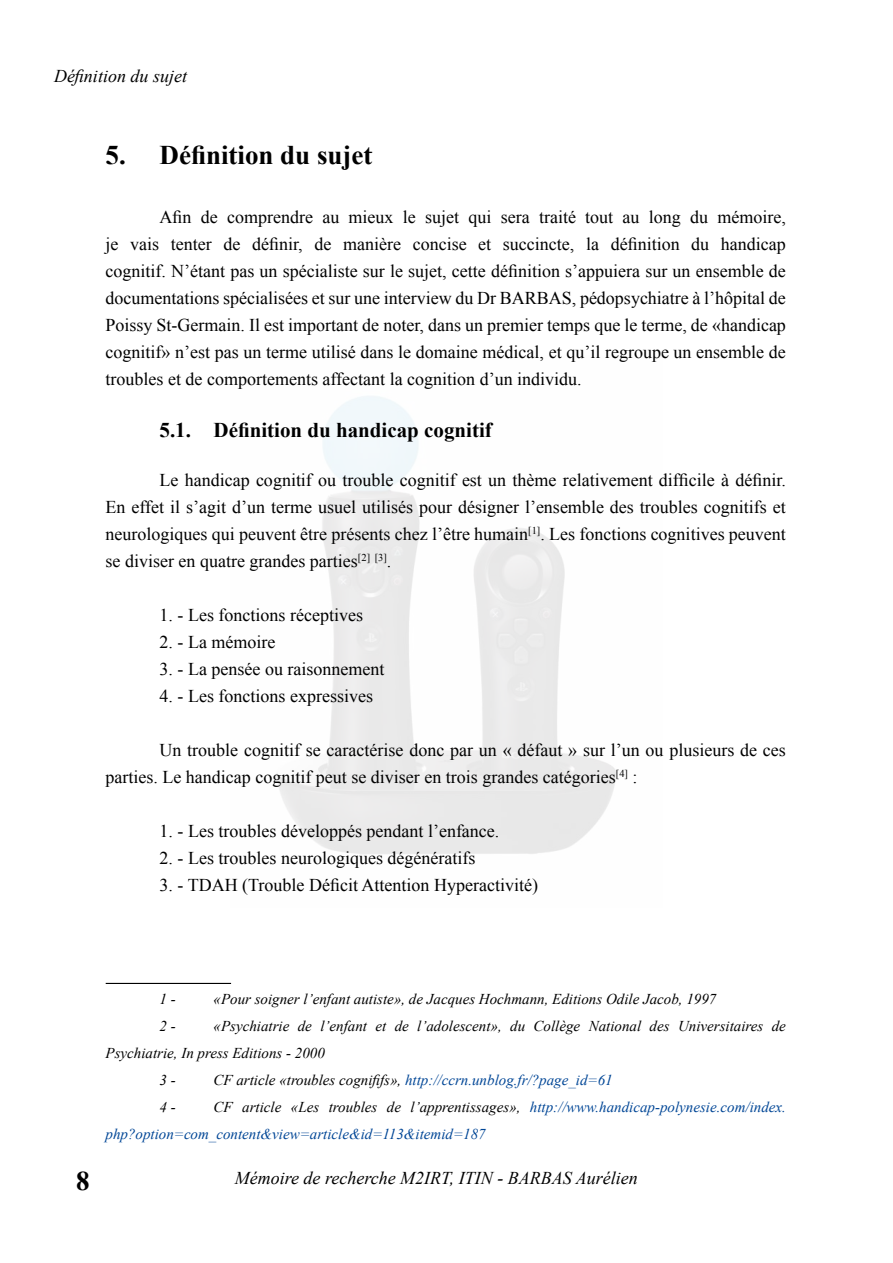
<style>
.page{position:relative;width:893px;height:1263px;background:#fff}
.page>*{position:absolute;margin:0;border:0;box-sizing:border-box;transform-origin:0 0}
.t1{font:700 27px "Times New Roman";color:#000}
.t2{font:700 21px "Times New Roman";color:#000}
.t3{font:18px/27px "Times New Roman";color:#000;text-align:justify}
.t4{font:italic 18px "Times New Roman";color:#000}
.t5{font:italic 15px/27px "Times New Roman";color:#004696}
.t6{font:italic 15px "Times New Roman";color:#000}
.s1{color:#000}
</style>
<div class="page">
<hr style="left:106px;top:983px;width:125px;height:1px;background:#000">
<p class="t4" style="left:54px;top:63px;width:135px">Définition du sujet</p>
<h1 class="t1" style="left:106px;top:136px;width:269px">5. Définition du sujet</h1>
<p class="t3" style="left:106px;top:203px;width:682px;text-indent:54px">Afin de comprendre au mieux le sujet qui sera traité tout au long du mémoire, je vais tenter de définir, de manière concise et succincte, la définition du handicap cognitif. N’étant pas un spécialiste sur le sujet, cette définition s’appuiera sur un ensemble de documentations spécialisées et sur une interview du Dr BARBAS, pédopsychiatre à l’hôpital de Poissy St-Germain. Il est important de noter, dans un premier temps que le terme, de «handicap cognitif» n’est pas un terme utilisé dans le domaine médical, et qu’il regroupe un ensemble de troubles et de comportements affectant la cognition d’un individu.</p>
<p class="t2" style="left:160px;top:416px;width:334px">5.1. Définition du handicap cognitif</p>
<p class="t3" style="left:106px;top:466px;width:682px;text-indent:54px">Le handicap cognitif ou trouble cognitif est un thème relativement difficile à définir.<br>En effet il s’agit d’un terme usuel utilisés pour désigner l’ensemble des troubles cognitifs et neurologiques qui peuvent être présents chez l’être humain<sup>[1]</sup>. Les fonctions cognitives peuvent se diviser en quatre grandes parties<sup>[2]</sup> <sup>[3]</sup>.</p>
<p class="t3" style="left:160px;top:601px;width:205px">1. - Les fonctions réceptives</p>
<p class="t3" style="left:160px;top:628px;width:117px">2. - La mémoire</p>
<p class="t3" style="left:160px;top:655px;width:226px">3. - La pensée ou raisonnement</p>
<p class="t3" style="left:160px;top:682px;width:215px">4. - Les fonctions expressives</p>
<p class="t3" style="left:106px;top:736px;width:682px;text-indent:54px">Un trouble cognitif se caractérise donc par un « défaut » sur l’un ou plusieurs de ces parties. Le handicap cognitif peut se diviser en trois grandes catégories<sup>[4]</sup> :</p>
<p class="t3" style="left:160px;top:817px;width:341px">1. - Les troubles développés pendant l’enfance.</p>
<p class="t3" style="left:160px;top:844px;width:317px">2. - Les troubles neurologiques dégénératifs</p>
<p class="t3" style="left:160px;top:871px;width:380px">3. - TDAH (Trouble Déficit Attention Hyperactivité)</p>
<p class="t6" style="left:160px;top:989px;width:18px">1 -</p>
<p class="t6" style="left:214px;top:989px;width:504px">«Pour soigner l’enfant autiste», de Jacques Hochmann, Editions Odile Jacob, 1997</p>
<p class="t6" style="left:160px;top:1016px;width:18px">2 -</p>
<p class="t6" style="left:214px;top:1016px;width:574px">«Psychiatrie de l’enfant et de l’adolescent», du Collège National des Universitaires de</p>
<p class="t6" style="left:106px;top:1043px;width:221px">Psychiatrie, In press Editions - 2000</p>
<p class="t6" style="left:160px;top:1070px;width:18px">3 -</p>
<p class="t5" style="left:214px;top:1066px;width:401px"><span class="s1">CF article «troubles cognififs»,</span> http://ccrn.unblog.fr/?page_id=61</p>
<p class="t6" style="left:160px;top:1097px;width:18px">4 -</p>
<p class="t5" style="left:106px;top:1093px;width:682px;text-indent:108px"><span class="s1">CF article «Les troubles de l’apprentissages»,</span> http://www.handicap-polynesie.com/index. php?option=com_content&amp;view=article&amp;id=113&amp;itemid=187</p>
<h1 class="t1" style="left:76px;top:1162px;width:15px">8</h1>
<p class="t4" style="left:235px;top:1165px;width:405px">Mémoire de recherche M2IRT, ITIN - BARBAS Aurélien</p>
</div>
